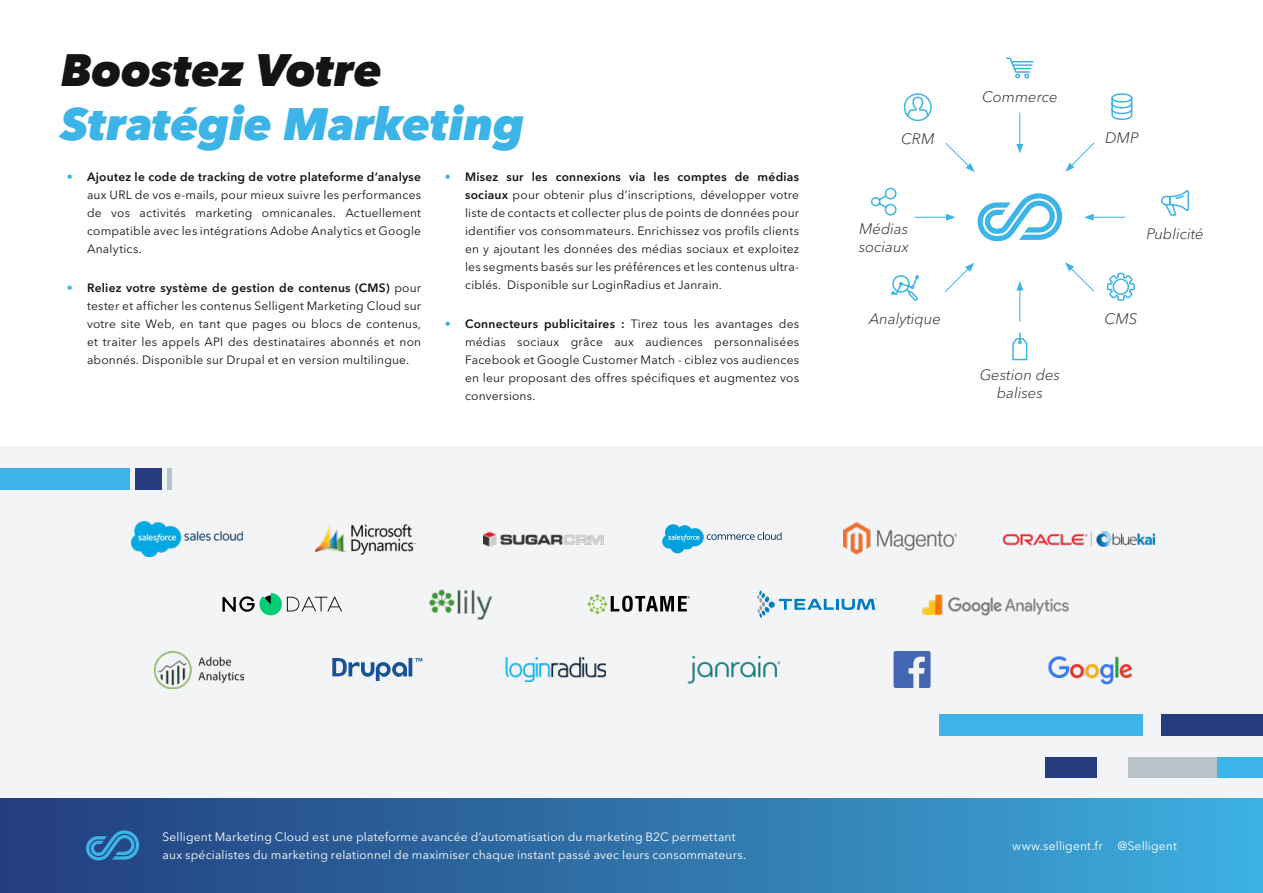
<style>
.page{position:relative;width:1263px;height:893px;background:#fff}
.page>*{position:absolute;margin:0;border:0;box-sizing:border-box;transform-origin:0 0}
.t1{font:italic 800 45px "Avenir Next LT Pro";letter-spacing:-.005em;color:#3cb4e7}
.t2{font:italic 800 45px "Avenir Next LT Pro";color:#121416}
.t3{font:italic 300 15px/18px "Avenir Next LT Pro";color:#2e2e2f;text-align:center}
.t4{font:12px/18px "Avenir Next LT Pro";letter-spacing:.015em;color:#121416;text-align:justify}
.t5{font:12px/18px "Avenir Next LT Pro";letter-spacing:.015em;color:#fff}
.s1{font-weight:600;color:#3cb4e7}
.s2{font-weight:600}
</style>
<div class="page">
<div style="left:0;top:446px;width:1263px;height:353px;background:#f3f4f5"></div>
<div style="left:0;top:799px;width:1263px;height:94px;background:linear-gradient(to right,#233b7a,#3daddd)"></div>
<svg style="left:86px;top:830px;width:53px;height:30px;background:#2f78b2"></svg>
<div style="left:1161px;top:714px;width:102px;height:21px;background:#253c7f"></div>
<div style="left:1046px;top:757px;width:51px;height:21px;background:#253c7f"></div>
<div style="left:1128px;top:757px;width:90px;height:21px;background:#b8c2c7"></div>
<div style="left:1217px;top:757px;width:46px;height:21px;background:#3cb4e7"></div>
<div style="left:940px;top:714px;width:203px;height:21px;background:#3cb4e7"></div>
<div style="left:0;top:468px;width:129px;height:22px;background:#3cb4e7"></div>
<div style="left:135px;top:468px;width:27px;height:22px;background:#253c7f"></div>
<div style="left:167px;top:468px;width:5px;height:22px;background:#b8c2c7"></div>
<img style="left:132px;top:521px;width:111px;height:35px">
<img style="left:315px;top:524px;width:101px;height:31px">
<img style="left:483px;top:531px;width:121px;height:16px">
<svg style="left:662px;top:524px;width:120px;height:29px"></svg>
<img style="left:844px;top:522px;width:113px;height:33px">
<img style="left:1002px;top:531px;width:152px;height:16px">
<svg style="left:222px;top:593px;width:120px;height:22px"></svg>
<img style="left:429px;top:589px;width:63px;height:30px">
<svg style="left:588px;top:594px;width:102px;height:20px"></svg>
<div style="left:768px;top:602px;width:7px;height:6px;background:#007dc2;border-radius:50%"></div>
<svg style="left:757px;top:590px;width:13px;height:28px"></svg>
<svg style="left:779px;top:598px;width:98px;height:12px"></svg>
<img style="left:922px;top:594px;width:146px;height:22px">
<img style="left:155px;top:651px;width:88px;height:37px">
<svg style="left:332px;top:658px;width:90px;height:23px"></svg>
<img style="left:506px;top:657px;width:99px;height:25px">
<img style="left:688px;top:656px;width:92px;height:27px">
<svg style="left:893px;top:651px;width:37px;height:37px"></svg>
<img style="left:1048px;top:656px;width:85px;height:29px">
<svg style="left:977px;top:193px;width:85px;height:48px"></svg>
<hr style="left:1019px;top:112px;width:1px;height:34px;background:#3cb4e7">
<svg style="left:1016px;top:144px;width:7px;height:9px"></svg>
<svg style="left:945px;top:143px;width:30px;height:29px"></svg>
<hr style="left:1019px;top:288px;width:1px;height:34px;background:#3cb4e7">
<svg style="left:1016px;top:281px;width:7px;height:9px"></svg>
<svg style="left:1065px;top:262px;width:29px;height:30px"></svg>
<hr style="left:1091px;top:217px;width:34px;height:1px;background:#3cb4e7">
<svg style="left:1084px;top:214px;width:10px;height:7px"></svg>
<svg style="left:1065px;top:142px;width:30px;height:30px"></svg>
<hr style="left:914px;top:217px;width:34px;height:1px;background:#3cb4e7">
<svg style="left:946px;top:214px;width:9px;height:7px"></svg>
<svg style="left:945px;top:263px;width:29px;height:29px"></svg>
<svg style="left:1006px;top:57px;width:28px;height:22px"></svg>
<svg style="left:1111px;top:93px;width:22px;height:27px"></svg>
<svg style="left:1161px;top:190px;width:28px;height:26px"></svg>
<svg style="left:1106px;top:272px;width:29px;height:29px"></svg>
<svg style="left:1012px;top:332px;width:16px;height:29px"></svg>
<svg style="left:891px;top:275px;width:28px;height:26px"></svg>
<svg style="left:871px;top:187px;width:26px;height:29px"></svg>
<svg style="left:903px;top:93px;width:29px;height:29px"></svg>
<h1 class="t2" style="left:61px;top:43px;width:322px">Boostez Votre</h1>
<h1 class="t1" style="left:61px;top:97px;width:465px">Stratégie Marketing</h1>
<p class="t4" style="left:87px;top:168px;width:335px;text-indent:-20px"><span class="s1">•</span> <span class="s2">Ajoutez le code de tracking de votre plateforme d’analyse </span>aux URL de vos e-mails, pour mieux suivre les performances de vos activités marketing omnicanales. Actuellement compatible avec les intégrations Adobe Analytics et Google Analytics.</p>
<p class="t4" style="left:87px;top:279px;width:335px;text-indent:-20px"><span class="s1">•</span> <span class="s2">Reliez votre système de gestion de contenus (CMS)</span> pour tester et afficher les contenus Selligent Marketing Cloud sur votre site Web, en tant que pages ou blocs de contenus, et traiter les appels API des destinataires abonnés et non abonnés. Disponible sur Drupal et en version multilingue.</p>
<p class="t4" style="left:465px;top:168px;width:335px;text-indent:-20px"><span class="s1">•</span> <span class="s2">Misez sur les connexions via les comptes de médias sociaux</span> pour obtenir plus d’inscriptions, développer votre liste de contacts et collecter plus de points de données pour identifier vos consommateurs. Enrichissez vos profils clients en y ajoutant les données des médias sociaux et exploitez les segments basés sur les préférences et les contenus ultra&shy;ciblés. Disponible sur LoginRadius et Janrain.</p>
<p class="t4" style="left:465px;top:315px;width:335px;text-indent:-20px"><span class="s1">•</span> <span class="s2">Connecteurs publicitaires :</span> Tirez tous les avantages des médias sociaux grâce aux audiences personnalisées Facebook et Google Customer Match - ciblez vos audiences en leur proposant des offres spécifiques et augmentez vos conversions.</p>
<p class="t3" style="left:982px;top:87px;width:77px">Commerce</p>
<p class="t3" style="left:901px;top:130px;width:35px">CRM</p>
<p class="t3" style="left:1105px;top:129px;width:35px">DMP</p>
<p class="t3" style="left:859px;top:220px;width:51px;text-align:left">Médias sociaux</p>
<p class="t3" style="left:1146px;top:225px;width:59px">Publicité</p>
<p class="t3" style="left:869px;top:310px;width:73px">Analytique</p>
<p class="t3" style="left:1104px;top:310px;width:34px">CMS</p>
<p class="t3" style="left:980px;top:366px;width:82px">Gestion des balises</p>
<p class="t5" style="left:163px;top:828px;width:585px">Selligent Marketing Cloud est une plateforme avancée d’automatisation du marketing B2C permettant aux spécialistes du marketing relationnel de maximiser chaque instant passé avec leurs consommateurs.</p>
<p class="t5" style="left:1012px;top:837px;width:166px">www.selligent.fr @Selligent</p>
</div>
